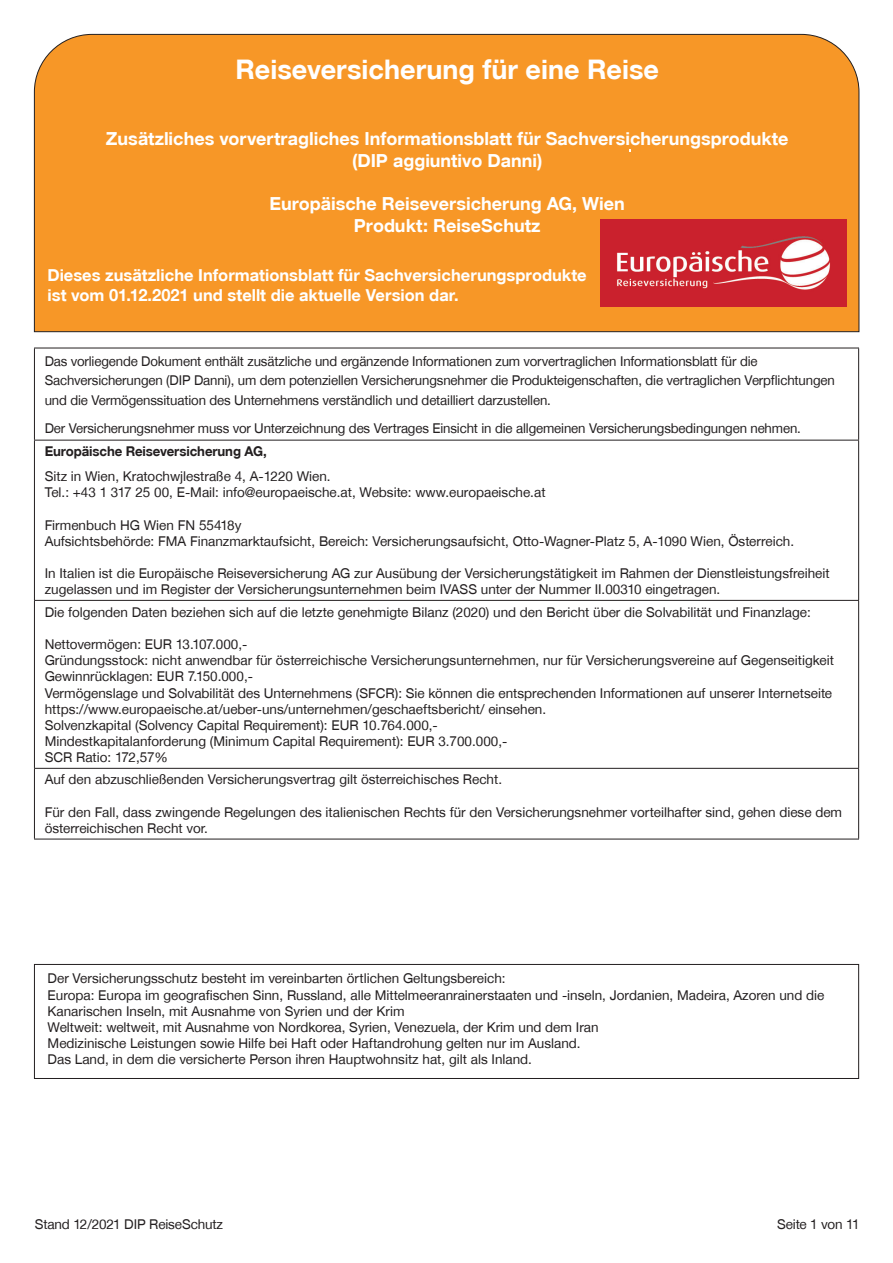
<style>
.page{position:relative;width:893px;height:1263px;background:#fff}
.page>*{position:absolute;margin:0;border:0;box-sizing:border-box;transform-origin:0 0}
.t1{font:27px "Helvetica Fet";color:#fff}
.t2{font:18px/21.6px "Helvetica Fet";color:#fff;text-align:center}
.t3{font:16.5px/19.8px "Helvetica Fet";color:#fff}
.Texte_in_Tabellen{font:13.5px/16.2px "Helvetica Nor";color:#231f20}
.Form_intro{font:13.5px/19.5px "Helvetica Nor";letter-spacing:-.01em;color:#231f20}
.Form_intro_fett{font:13.5px "Helvetica Fet";letter-spacing:-.01em;color:#231f20}
</style>
<div class="page">
<hr style="left:34px;top:440px;width:825px;height:1px;background:#231f20">
<hr style="left:34px;top:600px;width:825px;height:1px;background:#231f20">
<hr style="left:34px;top:768px;width:825px;height:1px;background:#231f20">
<hr style="left:34px;top:348px;width:825px;height:1px;background:#231f20">
<hr style="left:34px;top:348px;width:1px;height:92px;background:#231f20">
<hr style="left:858px;top:348px;width:1px;height:92px;background:#231f20">
<hr style="left:34px;top:440px;width:1px;height:160px;background:#231f20">
<hr style="left:858px;top:440px;width:1px;height:160px;background:#231f20">
<hr style="left:34px;top:601px;width:1px;height:167px;background:#231f20">
<hr style="left:858px;top:601px;width:1px;height:167px;background:#231f20">
<hr style="left:34px;top:769px;width:1px;height:70px;background:#231f20">
<hr style="left:858px;top:769px;width:1px;height:70px;background:#231f20">
<hr style="left:34px;top:839px;width:825px;height:1px;background:#231f20">
<div style="left:34px;top:964px;width:825px;height:115px;border:1px solid #231f20"></div>
<div style="left:34px;top:34px;width:826px;height:298px;background:#f79727"></div>
<img style="left:600px;top:219px;width:247px;height:87px">
<h1 class="t1" style="left:235px;top:53px;width:425px">Reiseversicherung für eine Reise</h1>
<h2 class="t2" style="left:106px;top:128px;width:684px">Zusätzliches vorvertragliches Informationsblatt für Sachversicherungsprodukte (DIP aggiuntivo Danni)</h2>
<h2 class="t2" style="left:269px;top:193px;width:357px">Europäische Reiseversicherung AG, Wien<br>Produkt: ReiseSchutz</h2>
<p class="t3" style="left:47px;top:265px;width:541px">Dieses zusätzliche Informationsblatt für Sachversicherungsprodukte ist vom 01.12.2021 und stellt die aktuelle Version dar.</p>
<p class="Form_intro" style="left:45px;top:351px;width:792px">Das vorliegende Dokument enthält zusätzliche und ergänzende Informationen zum vorvertraglichen Informationsblatt für die<br>Sachversicherungen (DIP Danni), um dem potenziellen Versicherungsnehmer die Produkteigenschaften, die vertraglichen Verpflichtungen und die Vermögenssituation des Unternehmens verständlich und detailliert darzustellen.</p>
<p class="Form_intro" style="left:45px;top:418px;width:758px">Der Versicherungsnehmer muss vor Unterzeichnung des Vertrages Einsicht in die allgemeinen Versicherungsbedingungen nehmen.</p>
<p class="Form_intro_fett" style="left:45px;top:443px;width:223px">Europäische Reiseversicherung AG,</p>
<p class="Texte_in_Tabellen" style="left:45px;top:468px;width:288px">Sitz in Wien, Kratochwjlestraße 4, A-1220 Wien.</p>
<p class="Texte_in_Tabellen" style="left:45px;top:484px;width:502px">Tel.: +43 1 317 25 00, E-Mail: info@europaeische.at, Website: www.europaeische.at</p>
<p class="Texte_in_Tabellen" style="left:45px;top:516px;width:198px">Firmenbuch HG Wien FN 55418y</p>
<p class="Texte_in_Tabellen" style="left:45px;top:533px;width:751px">Aufsichtsbehörde: FMA Finanzmarktaufsicht, Bereich: Versicherungsaufsicht, Otto-Wagner-Platz 5, A-1090 Wien, Österreich.</p>
<p class="Texte_in_Tabellen" style="left:45px;top:565px;width:787px">In Italien ist die Europäische Reiseversicherung AG zur Ausübung der Versicherungstätigkeit im Rahmen der Dienstleistungsfreiheit zugelassen und im Register der Versicherungsunternehmen beim IVASS unter der Nummer II.00310 eingetragen.</p>
<p class="Texte_in_Tabellen" style="left:45px;top:603px;width:768px">Die folgenden Daten beziehen sich auf die letzte genehmigte Bilanz (2020) und den Bericht über die Solvabilität und Finanzlage:</p>
<p class="Texte_in_Tabellen" style="left:45px;top:636px;width:204px">Nettovermögen: EUR 13.107.000,-</p>
<p class="Texte_in_Tabellen" style="left:45px;top:652px;width:791px">Gründungsstock: nicht anwendbar für österreichische Versicherungsunternehmen, nur für Versicherungsvereine auf Gegenseitigkeit<br>Gewinnrücklagen: EUR 7.150.000,-</p>
<p class="Texte_in_Tabellen" style="left:45px;top:684px;width:789px">Vermögenslage und Solvabilität des Unternehmens (SFCR): Sie können die entsprechenden Informationen auf unserer Internetseite https://www.europaeische.at/ueber-uns/unternehmen/geschaeftsbericht/ einsehen.</p>
<p class="Texte_in_Tabellen" style="left:45px;top:717px;width:395px">Solvenzkapital (Solvency Capital Requirement): EUR 10.764.000,-</p>
<p class="Texte_in_Tabellen" style="left:45px;top:733px;width:464px">Mindestkapitalanforderung (Minimum Capital Requirement): EUR 3.700.000,-</p>
<p class="Texte_in_Tabellen" style="left:45px;top:749px;width:125px">SCR Ratio: 172,57%</p>
<p class="Texte_in_Tabellen" style="left:45px;top:771px;width:459px">Auf den abzuschließenden Versicherungsvertrag gilt österreichisches Recht.</p>
<p class="Texte_in_Tabellen" style="left:45px;top:804px;width:799px">Für den Fall, dass zwingende Regelungen des italienischen Rechts für den Versicherungsnehmer vorteilhafter sind, gehen diese dem österreichischen Recht vor.</p>
<p class="Texte_in_Tabellen" style="left:48px;top:970px;width:460px">Der Versicherungsschutz besteht im vereinbarten örtlichen Geltungsbereich:</p>
<p class="Texte_in_Tabellen" style="left:48px;top:986px;width:778px">Europa: Europa im geografischen Sinn, Russland, alle Mittelmeeranrainerstaaten und -inseln, Jordanien, Madeira, Azoren und die<br>Kanarischen Inseln, mit Ausnahme von Syrien und der Krim</p>
<p class="Texte_in_Tabellen" style="left:48px;top:1019px;width:552px">Weltweit: weltweit, mit Ausnahme von Nordkorea, Syrien, Venezuela, der Krim und dem Iran</p>
<p class="Texte_in_Tabellen" style="left:48px;top:1035px;width:535px">Medizinische Leistungen sowie Hilfe bei Haft oder Haftandrohung gelten nur im Ausland.</p>
<p class="Texte_in_Tabellen" style="left:48px;top:1051px;width:486px">Das Land, in dem die versicherte Person ihren Hauptwohnsitz hat, gilt als Inland.</p>
<p class="Form_intro" style="left:35px;top:1214px;width:190px">Stand 12/2021 DIP ReiseSchutz</p>
<p class="Form_intro" style="left:777px;top:1214px;width:84px">Seite 1 von 11</p>
</div>
